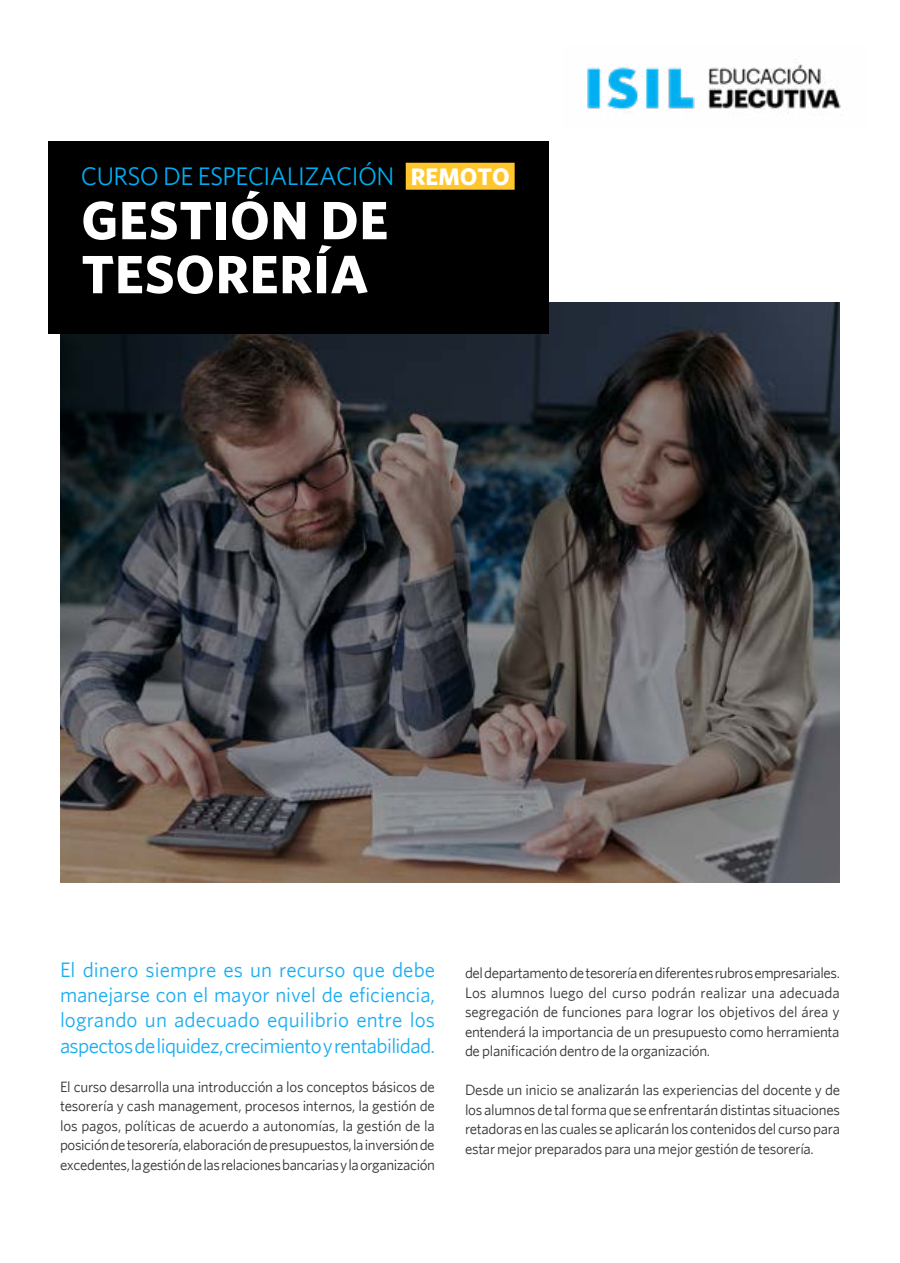
<style>
.page{position:relative;width:900px;height:1263px;background:#fff}
.page>*{position:absolute;margin:0;border:0;box-sizing:border-box;transform-origin:0 0}
.t1{font:700 54px/54px "Whitney";letter-spacing:.015em;color:#fff}
.t2{font:25.5px "Whitney";letter-spacing:-.025em;color:#00adf0}
.t3{font:21px/25.2px "Whitney";letter-spacing:-.03em;color:#1cadf0;text-align:justify}
.t4{font:15px/19.5px "Whitney";letter-spacing:-.02em;color:#333;text-align:justify}
.s1{font-weight:700;font-size:24px;color:#fff}
</style>
<div class="page">
<img style="left:60px;top:303px;width:780px;height:579px">
<div style="left:48px;top:141px;width:501px;height:193px;background:#000"></div>
<div style="left:406px;top:163px;width:109px;height:27px;background:#ffc72b"></div>
<img style="left:587px;top:64px;width:254px;height:50px">
<h2 class="t2" style="left:81px;top:161px;width:430px">CURSO DE ESPECIALIZACIÓN <span class="s1">REMOTO</span></h2>
<h1 class="t1" style="left:81px;top:192px;width:308px">GESTIÓN DE<br>TESORERÍA</h1>
<h3 class="t3" style="left:60px;top:956px;width:377px">El dinero siempre es un recurso que debe manejarse con el mayor nivel de eficiencia, logrando un adecuado equilibrio entre los aspectos de liquidez, crecimiento y rentabilidad.</h3>
<p class="t4" style="left:60px;top:1076px;width:377px">El curso desarrolla una introducción a los conceptos básicos de tesorería y cash management, procesos internos, la gestión de los pagos, políticas de acuerdo a autonomías, la gestión de la posición de tesorería, elaboración de presupuestos, la inversión de excedentes, la gestión de las relaciones bancarias y la organización</p>
<p class="t4" style="left:465px;top:963px;width:376px">del departamento de tesorería en diferentes rubros empresariales.<br>Los alumnos luego del curso podrán realizar una adecuada segregación de funciones para lograr los objetivos del área y entenderá la importancia de un presupuesto como herramienta de planificación dentro de la organización.</p>
<p class="t4" style="left:465px;top:1080px;width:377px">Desde un inicio se analizarán las experiencias del docente y de los alumnos de tal forma que se enfrentarán distintas situaciones retadoras en las cuales se aplicarán los contenidos del curso para estar mejor preparados para una mejor gestión de tesorería.</p>
</div>
